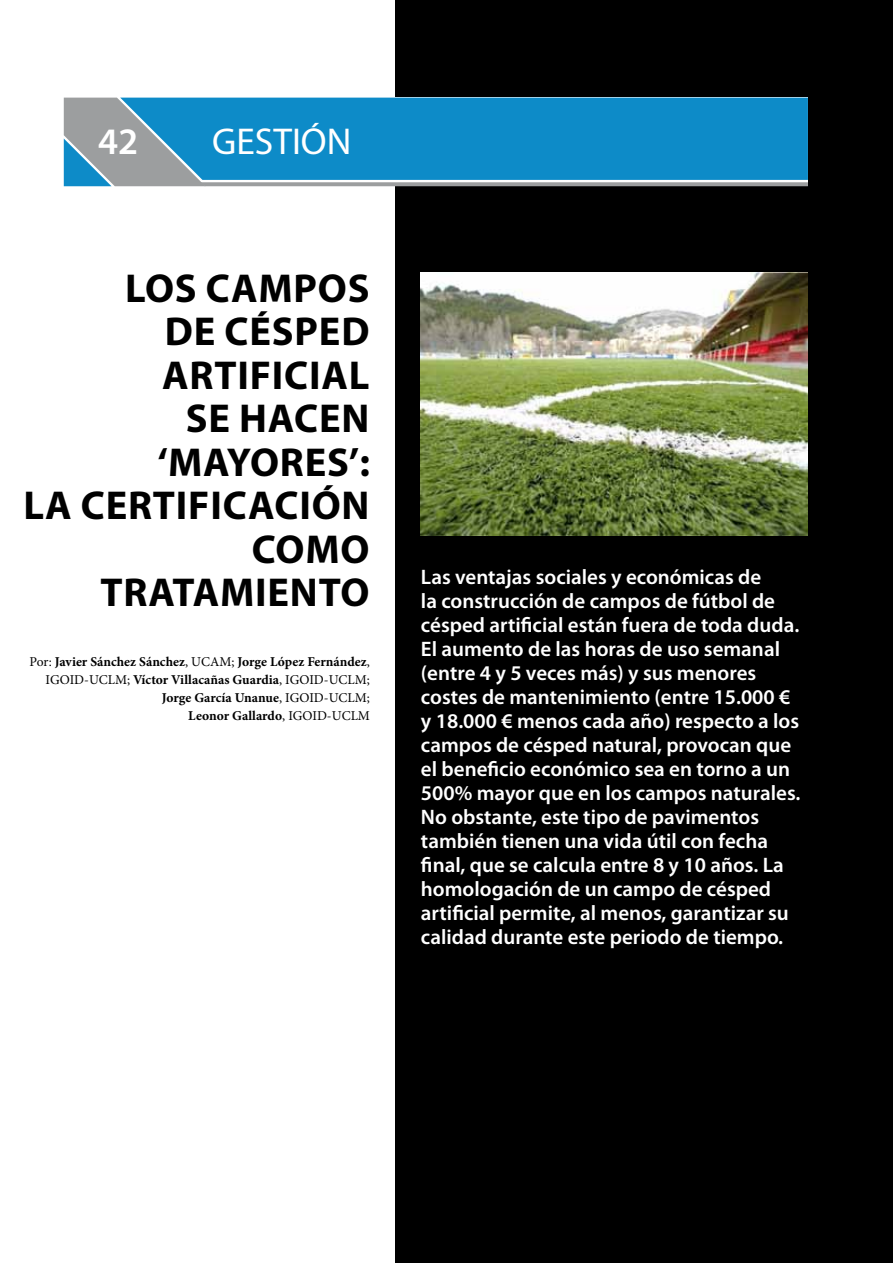
<style>
.page{position:relative;width:893px;height:1263px;background:#fff}
.page>*{position:absolute;margin:0;border:0;box-sizing:border-box;transform-origin:0 0}
.t1{font:700 40.5px/43.5px "Myriad Pro";letter-spacing:.02em;color:#000;text-align:right}
.t2{font:37.5px "Myriad Pro";color:#fff}
.t3{font:600 37.5px "Myriad Pro";color:#fff}
.t4{font:600 21px/24px "Myriad Pro";color:#fff}
.t5{font:700 13.5px/18px "Minion Pro";color:#000;text-align:right}
.s1{font-weight:400}
</style>
<div class="page">
<div style="left:395px;top:0;width:498px;height:1263px;background:#000"></div>
<svg style="left:64px;top:98px;width:744px;height:88px;background:#2991c3"></svg>
<img style="left:421px;top:272px;width:387px;height:264px">
<h2 class="t3" style="left:98px;top:118px;width:42px">42</h2>
<h2 class="t2" style="left:212px;top:118px;width:141px">GESTIÓN</h2>
<h1 class="t1" style="left:23px;top:265px;width:348px">LOS CAMPOS<br>DE CÉSPED<br>ARTIFICIAL<br>SE HACEN ‘MAYORES’:<br>LA CERTIFICACIÓN<br>COMO<br>TRATAMIENTO</h1>
<p class="t5" style="left:30px;top:653px;width:342px"><span class="s1">Por:</span> Javier Sánchez Sánchez<span class="s1">, UCAM;</span> Jorge López Fernández<span class="s1">, IGOID-UCLM;</span> Víctor Villacañas Guardia<span class="s1">, IGOID-UCLM; </span>Jorge García Unanue<span class="s1">, IGOID-UCLM;<br></span>Leonor Gallardo<span class="s1">, IGOID-UCLM</span></p>
<p class="t4" style="left:421px;top:564px;width:381px">Las ventajas sociales y económicas de<br>la construcción de campos de fútbol de césped artificial están fuera de toda duda.<br>El aumento de las horas de uso semanal (entre 4 y 5 veces más) y sus menores costes de mantenimiento (entre 15.000 € y 18.000 € menos cada año) respecto a los campos de césped natural, provocan que el beneficio económico sea en torno a un 500% mayor que en los campos naturales.<br>No obstante, este tipo de pavimentos también tienen una vida útil con fecha final, que se calcula entre 8 y 10 años. La homologación de un campo de césped artificial permite, al menos, garantizar su calidad durante este periodo de tiempo.</p>
</div>
